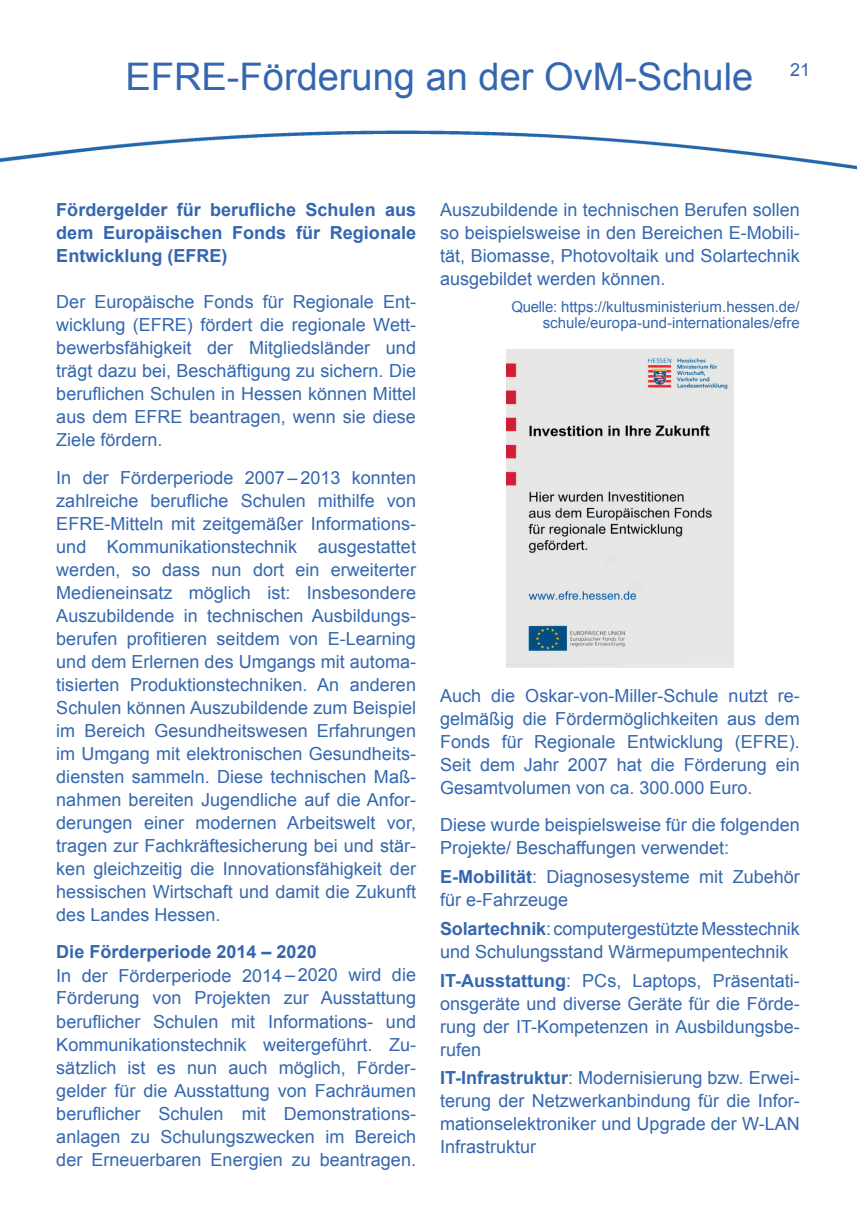
<style>
.page{position:relative;width:857px;height:1225px;background:#fff}
.page>*{position:absolute;margin:0;border:0;box-sizing:border-box;transform-origin:0 0}
.t1{font:38px "Arial";color:#3467b0}
.t2{font:18px/23px "Arial";color:#3467b0;text-align:justify}
.t3{font:700 18px/23px "Arial";color:#3467b0;text-align:justify}
.t4{font:15px/16px "Arial";color:#3467b0;text-align:right}
.s1{font-weight:700}
</style>
<div class="page">
<img style="left:0;top:130px;width:856px;height:40px">
<img style="left:506px;top:350px;width:226px;height:317px">
<h1 class="t1" style="left:125px;top:52px;width:629px">EFRE-Förderung an der OvM-Schule</h1>
<p class="t2" style="left:789px;top:58px;width:22px">21</p>
<p class="t3" style="left:56px;top:199px;width:361px">Fördergelder für berufliche Schulen aus dem Europäischen Fonds für Regionale Entwicklung (EFRE)</p>
<p class="t2" style="left:56px;top:290px;width:361px">Der Europäische Fonds für Regionale Ent&shy;wicklung (EFRE) fördert die regionale Wett&shy;bewerbsfähigkeit der Mitgliedsländer und trägt dazu bei, Beschäftigung zu sichern. Die beruflichen Schulen in Hessen können Mittel aus dem EFRE beantragen, wenn sie diese Ziele fördern.</p>
<p class="t2" style="left:56px;top:466px;width:361px">In der Förderperiode 2007 – 2013 konnten zahlreiche berufliche Schulen mithilfe von EFRE-Mitteln mit zeitgemäßer Informations&shy;und Kommunikationstechnik ausgestattet werden, so dass nun dort ein erweiterter Medieneinsatz möglich ist: Insbesondere Auszubildende in technischen Ausbildungs&shy;berufen profitieren seitdem von E-Learning und dem Erlernen des Umgangs mit automa&shy;tisierten Produktionstechniken. An anderen Schulen können Auszubildende zum Beispiel im Bereich Gesundheitswesen Erfahrungen im Umgang mit elektronischen Gesundheits&shy;diensten sammeln. Diese technischen Maß&shy;nahmen bereiten Jugendliche auf die Anfor&shy;derungen einer modernen Arbeitswelt vor, tragen zur Fachkräftesicherung bei und stär&shy;ken gleichzeitig die Innovationsfähigkeit der hessischen Wirtschaft und damit die Zukunft des Landes Hessen.</p>
<p class="t3" style="left:56px;top:941px;width:262px">Die Förderperiode 2014 – 2020</p>
<p class="t2" style="left:56px;top:964px;width:361px">In der Förderperiode 2014 – 2020 wird die Förderung von Projekten zur Ausstattung beruflicher Schulen mit Informations- und Kommunikationstechnik weitergeführt. Zu&shy;sätzlich ist es nun auch möglich, Förder&shy;gelder für die Ausstattung von Fachräumen beruflicher Schulen mit Demonstrations&shy;anlagen zu Schulungszwecken im Bereich der Erneuerbaren Energien zu beantragen.</p>
<p class="t2" style="left:440px;top:198px;width:361px">Auszubildende in technischen Berufen sollen so beispielsweise in den Bereichen E-Mobili&shy;tät, Biomasse, Photovoltaik und Solartechnik ausgebildet werden können.</p>
<p class="t4" style="left:511px;top:299px;width:290px">Quelle: https://kultusministerium.hessen.de/ schule/europa-und-internationales/efre</p>
<p class="t2" style="left:440px;top:684px;width:361px">Auch die Oskar-von-Miller-Schule nutzt re&shy;gelmäßig die Fördermöglichkeiten aus dem Fonds für Regionale Entwicklung (EFRE).<br>Seit dem Jahr 2007 hat die Förderung ein Gesamtvolumen von ca. 300.000 Euro.</p>
<p class="t2" style="left:440px;top:814px;width:361px">Diese wurde beispielsweise für die folgenden<br>Projekte/ Beschaffungen verwendet:</p>
<p class="t2" style="left:440px;top:865px;width:361px"><span class="s1">E-Mobilität</span>: Diagnosesysteme mit Zubehör für e-Fahrzeuge</p>
<p class="t2" style="left:440px;top:917px;width:361px"><span class="s1">Solartechnik</span>: computergestützte Messtechnik und Schulungsstand Wärmepumpentechnik</p>
<p class="t2" style="left:440px;top:969px;width:361px"><span class="s1">IT-Ausstattung</span>: PCs, Laptops, Präsentati&shy;onsgeräte und diverse Geräte für die Förde&shy;rung der IT-Kompetenzen in Ausbildungsbe&shy;rufen</p>
<p class="t2" style="left:440px;top:1066px;width:361px"><span class="s1">IT-Infrastruktur</span>: Modernisierung bzw. Erwei&shy;terung der Netzwerkanbindung für die Infor&shy;mationselektroniker und Upgrade der W-LAN Infrastruktur</p>
</div>
